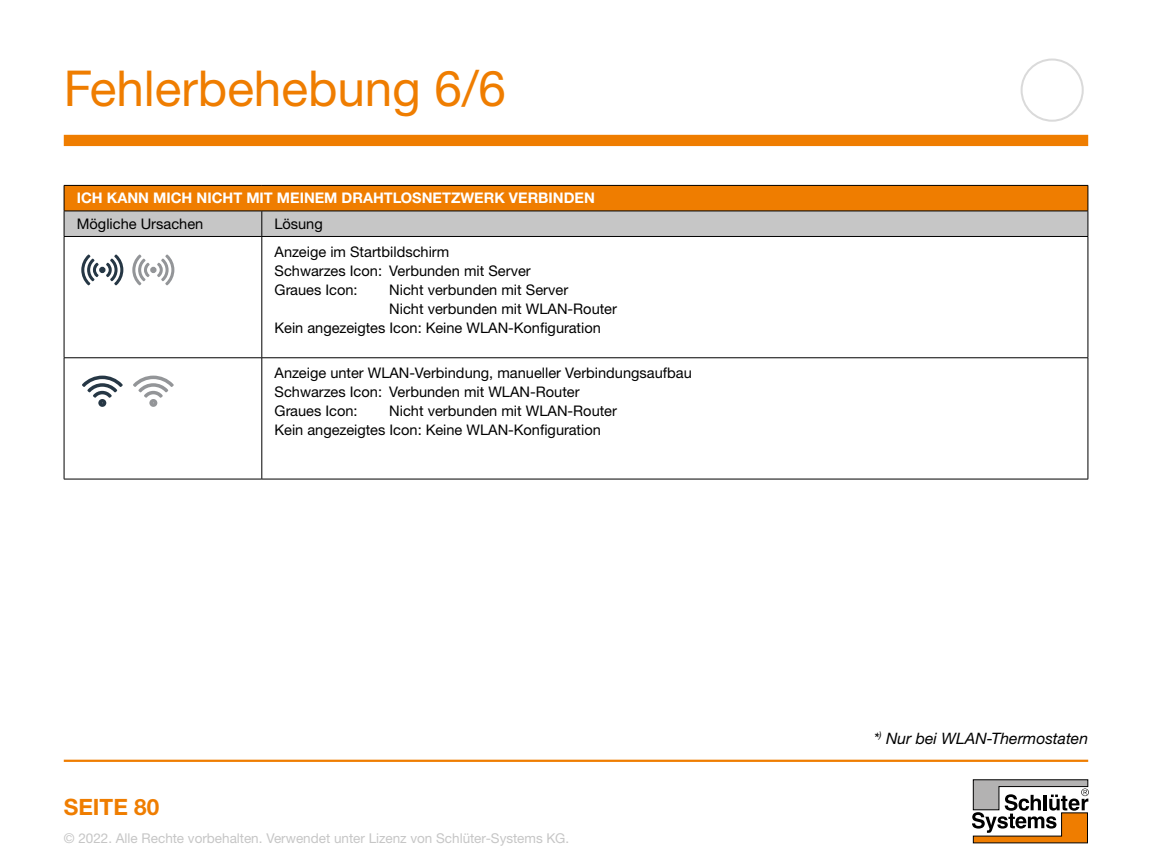
<style>
.page{position:relative;width:1152px;height:865px;background:#fff}
.page>*{position:absolute;margin:0;border:0;box-sizing:border-box;transform-origin:0 0}
.t1{font:49.5px "Helvetica Neue LTW1 G";color:#ef7d00}
.t2{font:700 22.5px "Helvetica Neue LTW1 G";color:#ef7d00}
.t3{font:italic 15.75px "Helvetica Neue LTW1 G";color:#000}
.t4{font:14.62px/19.1px "Helvetica Neue LTW1 G";color:#000}
.t5{font:700 14.62px "Helvetica Neue LTW1 G";color:#fff}
.t6{font:13.5px "Helvetica Neue LTW1 G";color:#c6c6c6}
</style>
<div class="page">
<div style="left:64px;top:135px;width:1024px;height:11px;background:#ef7d00"></div>
<hr style="left:64px;top:759px;width:1024px;height:2px;background:#ef7d00">
<svg style="left:972px;top:779px;width:117px;height:64px"></svg>
<div style="left:1020px;top:58px;width:64px;height:64px;border:2px solid #dadada;border-radius:50%"></div>
<hr style="left:64px;top:185px;width:198px;height:1px;background:#000">
<hr style="left:262px;top:185px;width:826px;height:1px;background:#000">
<svg style="left:64px;top:186px;width:1024px;height:50px;background:#d59d60"></svg>
<hr style="left:64px;top:236px;width:198px;height:1px;background:#000">
<hr style="left:64px;top:237px;width:1px;height:120px;background:#000">
<hr style="left:262px;top:236px;width:826px;height:1px;background:#000">
<hr style="left:261px;top:237px;width:1px;height:120px;background:#000">
<hr style="left:1087px;top:237px;width:1px;height:120px;background:#000">
<hr style="left:64px;top:357px;width:198px;height:1px;background:#000">
<hr style="left:64px;top:358px;width:1px;height:120px;background:#000">
<hr style="left:262px;top:357px;width:826px;height:1px;background:#000">
<hr style="left:261px;top:358px;width:1px;height:120px;background:#000">
<hr style="left:1087px;top:358px;width:1px;height:120px;background:#000">
<hr style="left:64px;top:478px;width:198px;height:1px;background:#000">
<hr style="left:262px;top:478px;width:826px;height:1px;background:#000">
<svg style="left:81px;top:254px;width:42px;height:31px"></svg>
<div style="left:99px;top:267px;width:7px;height:6px;border:2px solid #263745;border-radius:50%"></div>
<svg style="left:132px;top:254px;width:42px;height:31px"></svg>
<div style="left:150px;top:267px;width:7px;height:6px;border:2px solid #939598;border-radius:50%"></div>
<svg style="left:82px;top:375px;width:41px;height:30px"></svg>
<div style="left:98px;top:399px;width:8px;height:7px;border:2px solid #263745;border-radius:50%"></div>
<svg style="left:133px;top:375px;width:41px;height:30px"></svg>
<div style="left:149px;top:399px;width:8px;height:7px;border:2px solid #939598;border-radius:50%"></div>
<h1 class="t1" style="left:64px;top:57px;width:444px">Fehlerbehebung 6/6</h1>
<p class="t5" style="left:77px;top:189px;width:519px">ICH KANN MICH NICHT MIT MEINEM DRAHTLOSNETZWERK VERBINDEN</p>
<p class="t4" style="left:77px;top:214px;width:128px">Mögliche Ursachen</p>
<p class="t4" style="left:275px;top:210px;width:176px;line-height:27.4px">Lösung<br>Anzeige im Startbildschirm</p>
<p class="t4" style="left:275px;top:261px;width:258px">Schwarzes Icon: Verbunden mit Server<br>Graues Icon:</p>
<p class="t4" style="left:389px;top:280px;width:180px">Nicht verbunden mit Server</p>
<p class="t4" style="left:389px;top:299px;width:229px">Nicht verbunden mit WLAN-Router</p>
<p class="t4" style="left:275px;top:318px;width:328px">Kein angezeigtes Icon: Keine WLAN-Konfiguration</p>
<p class="t4" style="left:275px;top:363px;width:419px">Anzeige unter WLAN-Verbindung, manueller Verbindungsaufbau<br>Schwarzes Icon: Verbunden mit WLAN-Router<br>Graues Icon:</p>
<p class="t4" style="left:275px;top:401px;width:344px;text-indent:115px">Nicht verbunden mit WLAN-Router<br>Kein angezeigtes Icon: Keine WLAN-Konfiguration</p>
<h2 class="t2" style="left:64px;top:793px;width:97px">SEITE 80</h2>
<p class="t6" style="left:64px;top:829px;width:507px">© 2022. Alle Rechte vorbehalten. Verwendet unter Lizenz von Schlüter-Systems KG.</p>
<p class="t3" style="left:874px;top:728px;width:216px">*<sup>)</sup> Nur bei WLAN-Thermostaten</p>
</div>
